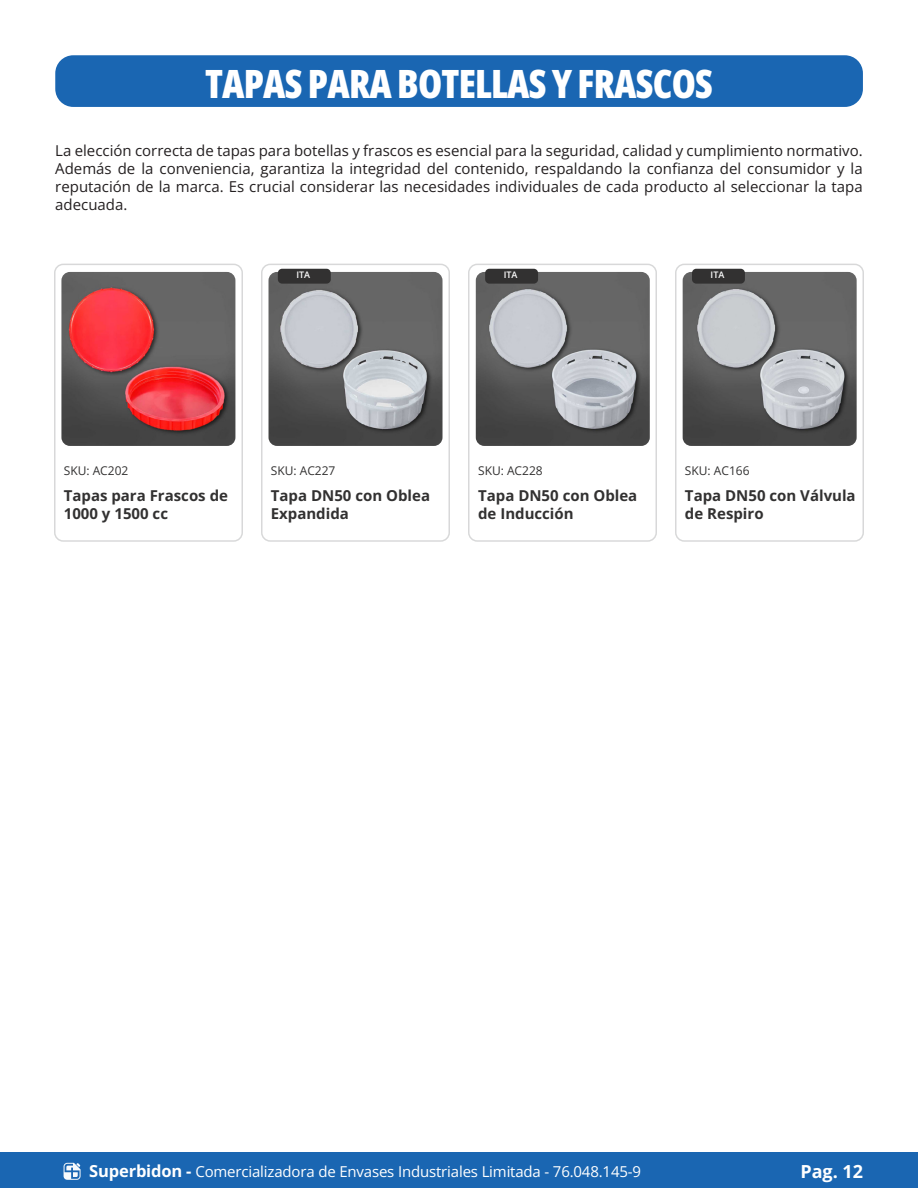
<style>
.page{position:relative;width:918px;height:1188px;background:#fff}
.page>*{position:absolute;margin:0;border:0;box-sizing:border-box;transform-origin:0 0}
.t1{font:800 39px "Open Sans Condensed";letter-spacing:-.02em;color:#fff}
.t2{font:700 18px "Open Sans";color:#fff}
.t3{font:15px/18px "Open Sans";color:#231f20;text-align:justify}
.t4{font:700 15px/18px "Open Sans";color:#323131}
.t5{font:15px "Open Sans";letter-spacing:-.01em;color:#fff}
.t6{font:12px "Open Sans";color:#323131}
.t7{font:600 9px "Open Sans";color:#fff}
.s1{font-weight:700;font-size:16.5px}
</style>
<div class="page">
<div style="left:0;top:1153px;width:918px;height:35px;background:#1a66b2"></div>
<svg style="left:64px;top:1163px;width:16px;height:17px"></svg>
<div style="left:55px;top:55px;width:808px;height:52px;background:#1a66b2;border-radius:18px"></div>
<div style="left:675px;top:264px;width:189px;height:278px;border:2px solid #393d3f;border-radius:9px"></div>
<div style="left:54px;top:264px;width:189px;height:278px;border:2px solid #393d3f;border-radius:9px"></div>
<div style="left:261px;top:264px;width:189px;height:278px;border:2px solid #393d3f;border-radius:9px"></div>
<div style="left:468px;top:264px;width:189px;height:278px;border:2px solid #393d3f;border-radius:9px"></div>
<img style="left:61px;top:272px;width:174px;height:174px">
<img style="left:269px;top:272px;width:174px;height:174px">
<img style="left:476px;top:272px;width:174px;height:174px">
<img style="left:683px;top:272px;width:174px;height:174px">
<div style="left:278px;top:269px;width:53px;height:15px;background:#323131;border-radius:4px"></div>
<div style="left:485px;top:269px;width:53px;height:15px;background:#323131;border-radius:4px"></div>
<div style="left:692px;top:269px;width:53px;height:15px;background:#323131;border-radius:4px"></div>
<p class="t1" style="left:205px;top:54px;width:509px">TAPAS PARA BOTELLAS Y FRASCOS</p>
<p class="t3" style="left:55px;top:142px;width:809px">La elección correcta de tapas para botellas y frascos es esencial para la seguridad, calidad y cumplimiento normativo.<br>Además de la conveniencia, garantiza la integridad del contenido, respaldando la confianza del consumidor y la reputación de la marca. Es crucial considerar las necesidades individuales de cada producto al seleccionar la tapa adecuada.</p>
<p class="t7" style="left:296px;top:269px;width:15px">ITA</p>
<p class="t7" style="left:504px;top:269px;width:15px">ITA</p>
<p class="t7" style="left:711px;top:269px;width:15px">ITA</p>
<p class="t6" style="left:64px;top:462px;width:66px">SKU: AC202</p>
<p class="t6" style="left:271px;top:462px;width:66px">SKU: AC227</p>
<p class="t6" style="left:478px;top:462px;width:66px">SKU: AC228</p>
<p class="t6" style="left:685px;top:462px;width:66px">SKU: AC166</p>
<p class="t4" style="left:64px;top:486px;width:166px">Tapas para Frascos de<br>1000 y 1500 cc</p>
<p class="t4" style="left:271px;top:486px;width:161px">Tapa DN50 con Oblea<br>Expandida</p>
<p class="t4" style="left:478px;top:486px;width:161px">Tapa DN50 con Oblea de Inducción</p>
<p class="t4" style="left:685px;top:486px;width:172px">Tapa DN50 con Válvula de Respiro</p>
<p class="t5" style="left:89px;top:1161px;width:553px"><span class="s1">Superbidon -</span> Comercializadora de Envases Industriales Limitada - 76.048.145-9</p>
<p class="t2" style="left:800px;top:1159px;width:64px">Pag. 12</p>
</div>
